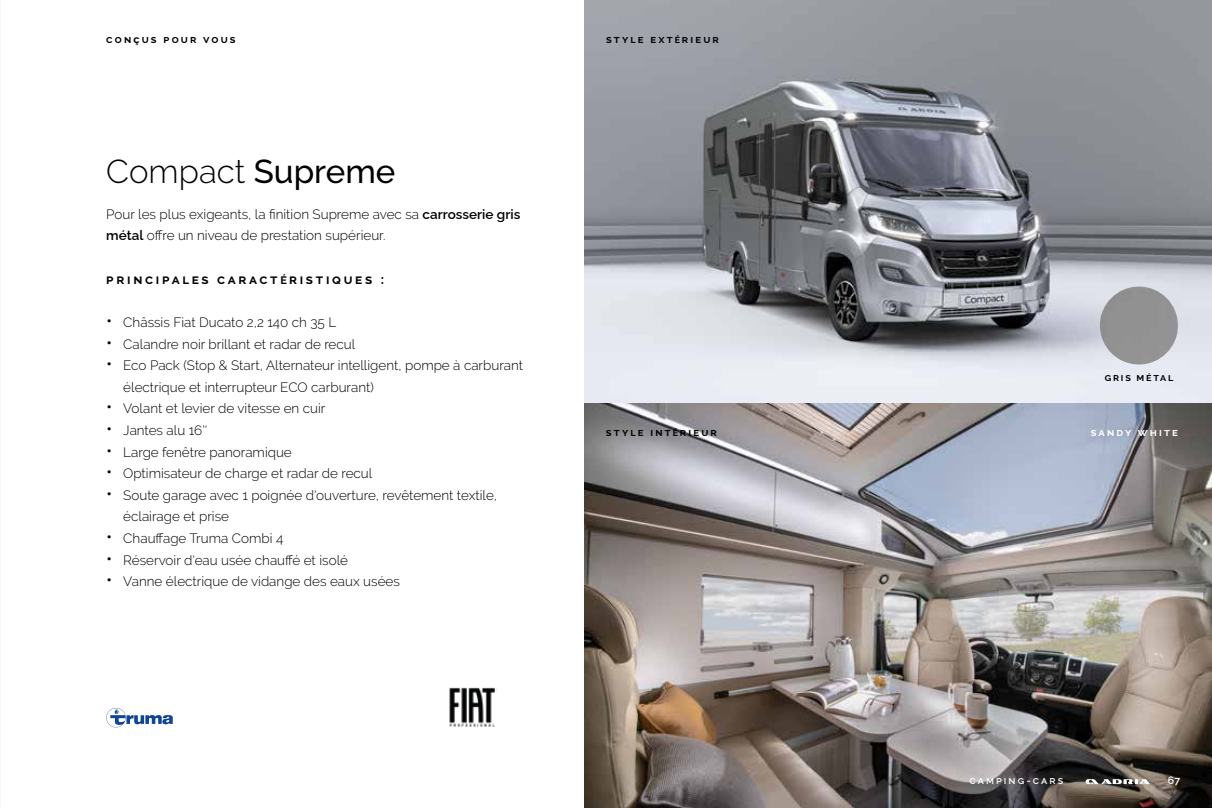
<style>
.page{position:relative;width:1212px;height:808px;background:#fff}
.page>*{position:absolute;margin:0;border:0;box-sizing:border-box;transform-origin:0 0}
.t1{font:300 33px "Raleway";color:#000}
.t2{font:300 13.5px/21.6px "Raleway";color:#000}
.t3{font:700 13.5px "Raleway";letter-spacing:.2em;color:#000}
.t4{font:700 10.8px "Raleway";letter-spacing:.2em;color:#000}
.t5{font:700 10.8px "Raleway";letter-spacing:.2em;color:#fff}
.t6{font:600 10.5px "Raleway";letter-spacing:.2em;color:#fff}
.t7{font:700 8.4px "Raleway";letter-spacing:.2em;color:#000;scale:1.08 1}
.s1{font-size:8.7px}
.s2{font-weight:500}
.s3{font-weight:600}
.s4{font-size:10.8px}
.s5{font-size:18px}
</style>
<div class="page">
<img style="left:585px;top:0;width:627px;height:808px">
<svg style="left:106px;top:708px;width:67px;height:19px"></svg>
<img style="left:449px;top:687px;width:47px;height:40px">
<div style="left:1100px;top:287px;width:78px;height:77px;background:#919191;border-radius:39px"></div>
<svg style="left:1085px;top:779px;width:65px;height:5px"></svg>
<p class="t4" style="left:106px;top:33px;width:131px">conçus pour vous</p>
<p class="t4" style="left:606px;top:33px;width:114px">style ext<span class="s1">É</span>rieur</p>
<h1 class="t1" style="left:106px;top:152px;width:291px">Compact <span class="s2">Supreme</span></h1>
<p class="t2" style="left:106px;top:203px;width:415px">Pour les plus exigeants, la finition Supreme avec sa <span class="s3">carrosserie gris métal</span> offre un niveau de prestation supérieur.</p>
<p class="t3" style="left:106px;top:271px;width:279px">principales caract<span class="s4">É</span>ristiques :</p>
<p class="t2" style="left:106px;top:311px;width:231px"><span class="s5">•</span> Châssis Fiat Ducato 2,2 140 ch 35 L</p>
<p class="t2" style="left:106px;top:333px;width:250px"><span class="s5">•</span> Calandre noir brillant et radar de recul</p>
<p class="t2" style="left:123px;top:354px;width:401px;text-indent:-17px"><span class="s5">•</span> Eco Pack (Stop &amp; Start, Alternateur intelligent, pompe à carburant électrique et interrupteur ECO carburant)</p>
<p class="t2" style="left:106px;top:398px;width:221px"><span class="s5">•</span> Volant et levier de vitesse en cuir</p>
<p class="t2" style="left:106px;top:419px;width:103px"><span class="s5">•</span> Jantes alu 16''</p>
<p class="t2" style="left:106px;top:441px;width:187px"><span class="s5">•</span> Large fenêtre panoramique</p>
<p class="t2" style="left:106px;top:462px;width:268px"><span class="s5">•</span> Optimisateur de charge et radar de recul</p>
<p class="t2" style="left:123px;top:484px;width:375px;text-indent:-17px"><span class="s5">•</span> Soute garage avec 1 poignée d'ouverture, revêtement textile, éclairage et prise</p>
<p class="t2" style="left:106px;top:527px;width:178px"><span class="s5">•</span> Chauffage Truma Combi 4</p>
<p class="t2" style="left:106px;top:549px;width:243px"><span class="s5">•</span> Réservoir d'eau usée chauffé et isolé</p>
<p class="t2" style="left:106px;top:570px;width:295px"><span class="s5">•</span> Vanne électrique de vidange des eaux usées</p>
<p class="t7" style="left:1105px;top:373px;width:65px">GRIS MÉTAL</p>
<p class="t4" style="left:606px;top:426px;width:113px">style int<span class="s1">É</span>rieur</p>
<p class="t5" style="left:1091px;top:426px;width:89px">sandy white</p>
<p class="t6" style="left:969px;top:772px;width:95px">camping-cars</p>
<p class="t6" style="left:1168px;top:772px;width:14px">67</p>
</div>
